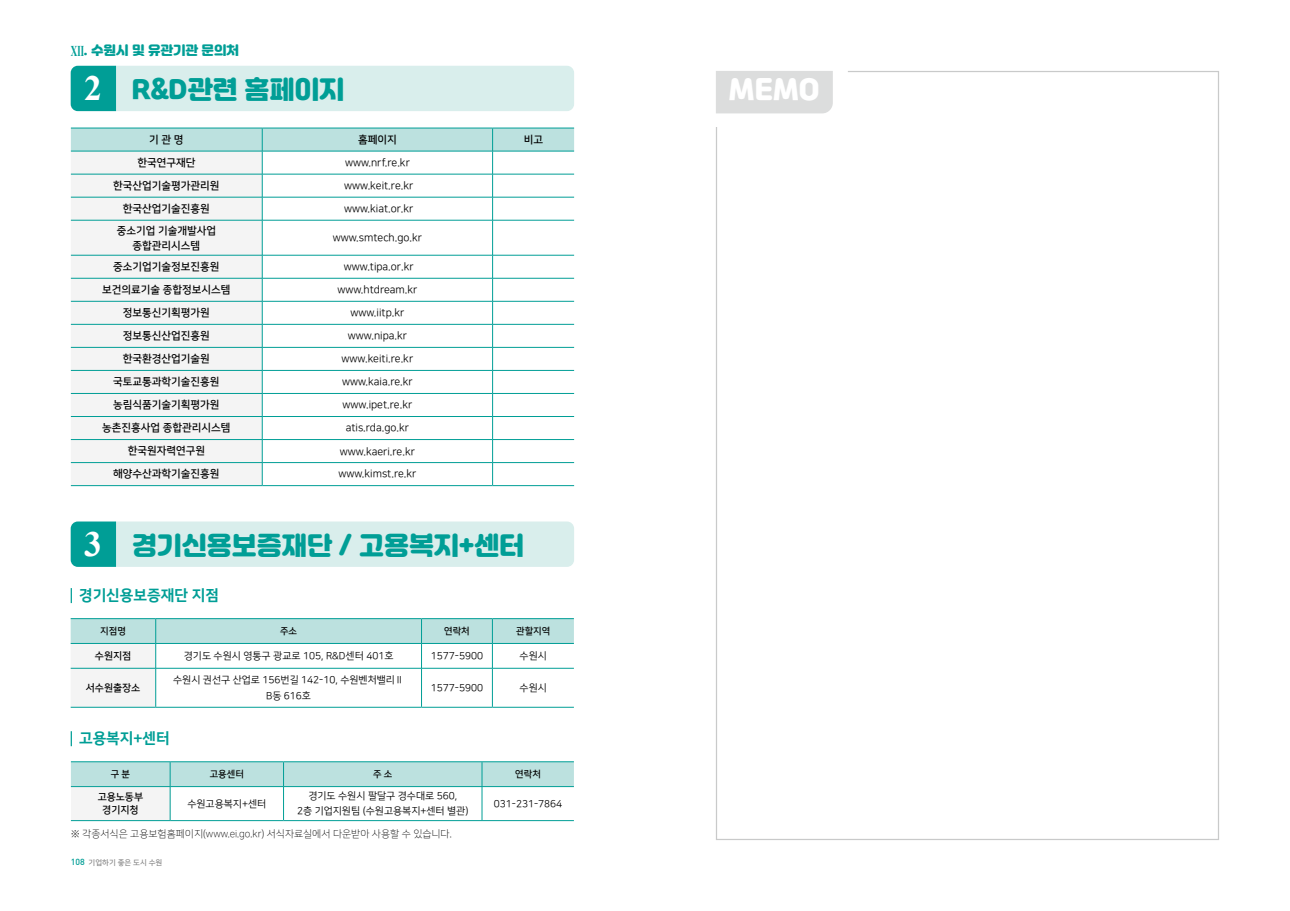
<style>
.page{position:relative;width:1290px;height:911px;background:#fff}
.page>*{position:absolute;margin:0;border:0;box-sizing:border-box;transform-origin:0 0}
.t1{font:700 35.5px "Times New Roman";color:#fff}
.t2{font:27.5px "Jalnan";color:#fff}
.t3{font:25px "Jalnan";color:#009e96}
.t4{font:15px "Nanum Square EB";color:#009e96}
.t5{font:12.5px "Jalnan";color:#009e96}
.t6{font:10.62px "Nanum Square R";color:#000}
.t7{font:10.62px/15px "Nanum Square B";color:#000;text-align:center}
.t8{font:10px/16px "Nanum Square R";color:#000;text-align:center}
.t9{font:10px "Nanum Square L";color:#000}
.t10{font:10px/12.5px "Nanum Square B";color:#000;text-align:center}
.t11{font:9.38px "Nanum Square B";color:#000}
.t12{font:7.5px "Nanum Square B";color:#898989}
.s1{font-family:"Times New Roman";font-weight:700;font-size:15px}
.s2{font-family:"Dinmed";font-size:8.75px;color:#009e96}
</style>
<div class="page">
<div style="left:71px;top:221px;width:191px;height:264px;background:#f4f4f4"></div>
<hr style="left:71px;top:485px;width:191px;height:1px;background:#009e96">
<hr style="left:262px;top:485px;width:231px;height:1px;background:#009e96">
<hr style="left:493px;top:485px;width:81px;height:1px;background:#009e96">
<svg style="left:71px;top:128px;width:503px;height:92px"></svg>
<hr style="left:71px;top:220px;width:191px;height:1px;background:#009e96">
<hr style="left:262px;top:220px;width:231px;height:1px;background:#009e96">
<hr style="left:262px;top:220px;width:1px;height:35px;background:#009e96">
<hr style="left:493px;top:220px;width:81px;height:1px;background:#009e96">
<hr style="left:492px;top:220px;width:1px;height:35px;background:#009e96">
<hr style="left:71px;top:255px;width:191px;height:1px;background:#009e96">
<hr style="left:262px;top:255px;width:231px;height:1px;background:#009e96">
<hr style="left:493px;top:255px;width:81px;height:1px;background:#009e96">
<hr style="left:71px;top:278px;width:191px;height:1px;background:#009e96">
<hr style="left:262px;top:278px;width:231px;height:1px;background:#009e96">
<hr style="left:493px;top:278px;width:81px;height:1px;background:#009e96">
<hr style="left:71px;top:301px;width:191px;height:1px;background:#009e96">
<hr style="left:262px;top:301px;width:231px;height:1px;background:#009e96">
<hr style="left:493px;top:301px;width:81px;height:1px;background:#009e96">
<hr style="left:71px;top:324px;width:191px;height:1px;background:#009e96">
<hr style="left:262px;top:324px;width:231px;height:1px;background:#009e96">
<hr style="left:493px;top:324px;width:81px;height:1px;background:#009e96">
<hr style="left:71px;top:347px;width:191px;height:1px;background:#009e96">
<hr style="left:262px;top:347px;width:231px;height:1px;background:#009e96">
<hr style="left:493px;top:347px;width:81px;height:1px;background:#009e96">
<hr style="left:71px;top:370px;width:191px;height:1px;background:#009e96">
<hr style="left:262px;top:370px;width:231px;height:1px;background:#009e96">
<hr style="left:493px;top:370px;width:81px;height:1px;background:#009e96">
<hr style="left:71px;top:393px;width:191px;height:1px;background:#009e96">
<hr style="left:262px;top:393px;width:231px;height:1px;background:#009e96">
<hr style="left:493px;top:393px;width:81px;height:1px;background:#009e96">
<hr style="left:71px;top:416px;width:191px;height:1px;background:#009e96">
<hr style="left:262px;top:416px;width:231px;height:1px;background:#009e96">
<hr style="left:493px;top:416px;width:81px;height:1px;background:#009e96">
<hr style="left:71px;top:439px;width:191px;height:1px;background:#009e96">
<hr style="left:262px;top:439px;width:231px;height:1px;background:#009e96">
<hr style="left:493px;top:439px;width:81px;height:1px;background:#009e96">
<hr style="left:71px;top:462px;width:191px;height:1px;background:#009e96">
<hr style="left:262px;top:462px;width:231px;height:1px;background:#009e96">
<svg style="left:262px;top:255px;width:1px;height:230px"></svg>
<hr style="left:493px;top:462px;width:81px;height:1px;background:#009e96">
<svg style="left:492px;top:255px;width:1px;height:230px"></svg>
<hr style="left:71px;top:707px;width:85px;height:1px;background:#009e96">
<hr style="left:156px;top:707px;width:265px;height:1px;background:#009e96">
<hr style="left:421px;top:707px;width:71px;height:1px;background:#009e96">
<hr style="left:492px;top:707px;width:82px;height:1px;background:#009e96">
<svg style="left:71px;top:618px;width:503px;height:89px"></svg>
<hr style="left:71px;top:668px;width:85px;height:1px;background:#009e96">
<hr style="left:156px;top:668px;width:265px;height:1px;background:#009e96">
<hr style="left:155px;top:668px;width:1px;height:39px;background:#009e96">
<hr style="left:421px;top:668px;width:71px;height:1px;background:#009e96">
<hr style="left:421px;top:668px;width:1px;height:39px;background:#009e96">
<hr style="left:492px;top:668px;width:82px;height:1px;background:#009e96">
<hr style="left:492px;top:668px;width:1px;height:39px;background:#009e96">
<svg style="left:71px;top:588px;width:1px;height:15px"></svg>
<div style="left:71px;top:786px;width:99px;height:34px;background:#f4f4f4"></div>
<svg style="left:71px;top:761px;width:503px;height:25px;background:#b3dedb"></svg>
<hr style="left:71px;top:786px;width:99px;height:1px;background:#009e96">
<hr style="left:71px;top:820px;width:99px;height:1px;background:#009e96">
<hr style="left:170px;top:786px;width:113px;height:1px;background:#009e96">
<hr style="left:170px;top:786px;width:1px;height:34px;background:#009e96">
<hr style="left:283px;top:786px;width:199px;height:1px;background:#009e96">
<hr style="left:283px;top:786px;width:1px;height:34px;background:#009e96">
<hr style="left:482px;top:786px;width:92px;height:1px;background:#009e96">
<hr style="left:482px;top:786px;width:1px;height:34px;background:#009e96">
<hr style="left:170px;top:820px;width:113px;height:1px;background:#009e96">
<hr style="left:283px;top:820px;width:199px;height:1px;background:#009e96">
<hr style="left:482px;top:820px;width:92px;height:1px;background:#009e96">
<svg style="left:71px;top:731px;width:1px;height:15px"></svg>
<svg style="left:71px;top:66px;width:503px;height:45px;background:#c5e6e4"></svg>
<svg style="left:71px;top:521px;width:503px;height:46px;background:#c6e7e4"></svg>
<svg style="left:716px;top:71px;width:503px;height:769px"></svg>
<p class="t5" style="left:71px;top:42px;width:170px"><span class="s1">Ⅻ</span>. 수원시 및 유관기관 문의처</p>
<h3 class="t3" style="left:132px;top:73px;width:214px">R&amp;D관련 홈페이지</h3>
<h1 class="t1" style="left:84px;top:63px;width:19px">2</h1>
<p class="t7" style="left:149px;top:132px;width:36px">기 관 명</p>
<p class="t7" style="left:358px;top:132px;width:40px">홈페이지</p>
<p class="t7" style="left:524px;top:132px;width:21px">비고</p>
<p class="t7" style="left:137px;top:155px;width:60px">한국연구재단</p>
<p class="t6" style="left:345px;top:157px;width:66px">www.nrf.re.kr</p>
<p class="t7" style="left:113px;top:178px;width:108px">한국산업기술평가관리원</p>
<p class="t6" style="left:344px;top:180px;width:71px">www.keit.re.kr</p>
<p class="t7" style="left:123px;top:201px;width:89px">한국산업기술진흥원</p>
<p class="t6" style="left:344px;top:203px;width:71px">www.kiat.or.kr</p>
<p class="t7" style="left:117px;top:223px;width:101px">중소기업 기술개발사업 종합관리시스템</p>
<p class="t6" style="left:333px;top:232px;width:91px">www.smtech.go.kr</p>
<p class="t7" style="left:113px;top:259px;width:108px">중소기업기술정보진흥원</p>
<p class="t6" style="left:344px;top:261px;width:71px">www.tipa.or.kr</p>
<p class="t7" style="left:102px;top:282px;width:130px">보건의료기술 종합정보시스템</p>
<p class="t6" style="left:337px;top:284px;width:81px">www.htdream.kr</p>
<p class="t7" style="left:123px;top:305px;width:89px">정보통신기획평가원</p>
<p class="t6" style="left:350px;top:307px;width:55px">www.iitp.kr</p>
<p class="t7" style="left:123px;top:328px;width:89px">정보통신산업진흥원</p>
<p class="t6" style="left:348px;top:330px;width:60px">www.nipa.kr</p>
<p class="t7" style="left:123px;top:352px;width:89px">한국환경산업기술원</p>
<p class="t6" style="left:342px;top:353px;width:73px">www.keiti.re.kr</p>
<p class="t7" style="left:113px;top:375px;width:108px">국토교통과학기술진흥원</p>
<p class="t6" style="left:342px;top:376px;width:72px">www.kaia.re.kr</p>
<p class="t7" style="left:113px;top:398px;width:108px">농림식품기술기획평가원</p>
<p class="t6" style="left:343px;top:399px;width:71px">www.ipet.re.kr</p>
<p class="t7" style="left:102px;top:421px;width:130px">농촌진흥사업 종합관리시스템</p>
<p class="t6" style="left:346px;top:422px;width:65px">atis.rda.go.kr</p>
<p class="t7" style="left:128px;top:444px;width:79px">한국원자력연구원</p>
<p class="t6" style="left:340px;top:445px;width:76px">www.kaeri.re.kr</p>
<p class="t7" style="left:113px;top:467px;width:108px">해양수산과학기술진흥원</p>
<p class="t6" style="left:338px;top:468px;width:80px">www.kimst.re.kr</p>
<h1 class="t1" style="left:84px;top:518px;width:19px">3</h1>
<h3 class="t3" style="left:132px;top:528px;width:394px">경기신용보증재단 / 고용복지+센터</h3>
<h3 class="t4" style="left:79px;top:587px;width:142px">경기신용보증재단 지점</h3>
<p class="t11" style="left:100px;top:626px;width:27px">지점명</p>
<p class="t11" style="left:280px;top:626px;width:19px">주소</p>
<p class="t11" style="left:444px;top:626px;width:27px">연락처</p>
<p class="t11" style="left:516px;top:626px;width:36px">관할지역</p>
<p class="t10" style="left:95px;top:650px;width:38px">수원지점</p>
<p class="t8" style="left:184px;top:648px;width:211px">경기도 수원시 영통구 광교로 105, R&amp;D센터 401호</p>
<p class="t8" style="left:431px;top:648px;width:54px">1577-5900</p>
<p class="t8" style="left:520px;top:648px;width:29px">수원시</p>
<p class="t10" style="left:86px;top:681px;width:56px">서수원출장소</p>
<p class="t8" style="left:173px;top:672px;width:232px">수원시 권선구 산업로 156번길 142-10, 수원벤처밸리Ⅱ<br>B동 616호</p>
<p class="t8" style="left:431px;top:680px;width:54px">1577-5900</p>
<p class="t8" style="left:519px;top:680px;width:29px">수원시</p>
<h3 class="t4" style="left:79px;top:730px;width:92px">고용복지+센터</h3>
<p class="t11" style="left:111px;top:769px;width:21px">구 분</p>
<p class="t11" style="left:210px;top:769px;width:36px">고용센터</p>
<p class="t11" style="left:373px;top:769px;width:21px">주 소</p>
<p class="t11" style="left:515px;top:769px;width:27px">연락처</p>
<p class="t10" style="left:98px;top:791px;width:47px">고용노동부 경기지청</p>
<p class="t8" style="left:187px;top:795px;width:80px">수원고용복지+센터</p>
<p class="t8" style="left:297px;top:788px;width:173px;line-height:15px">경기도 수원시 팔달구 경수대로 560,<br>2층 기업지원팀 (수원고용복지+센터 별관)</p>
<p class="t8" style="left:494px;top:795px;width:70px">031-231-7864</p>
<p class="t9" style="left:71px;top:829px;width:382px">※ 각종서식은 고용보험홈페이지(www.ei.go.kr) 서식자료실에서 다운받아 사용할 수 있습니다.</p>
<p class="t12" style="left:71px;top:858px;width:93px"><span class="s2">108</span> 기업하기 좋은 도시 수원</p>
<h2 class="t2" style="left:728px;top:71px;width:93px">MEMO</h2>
</div>
